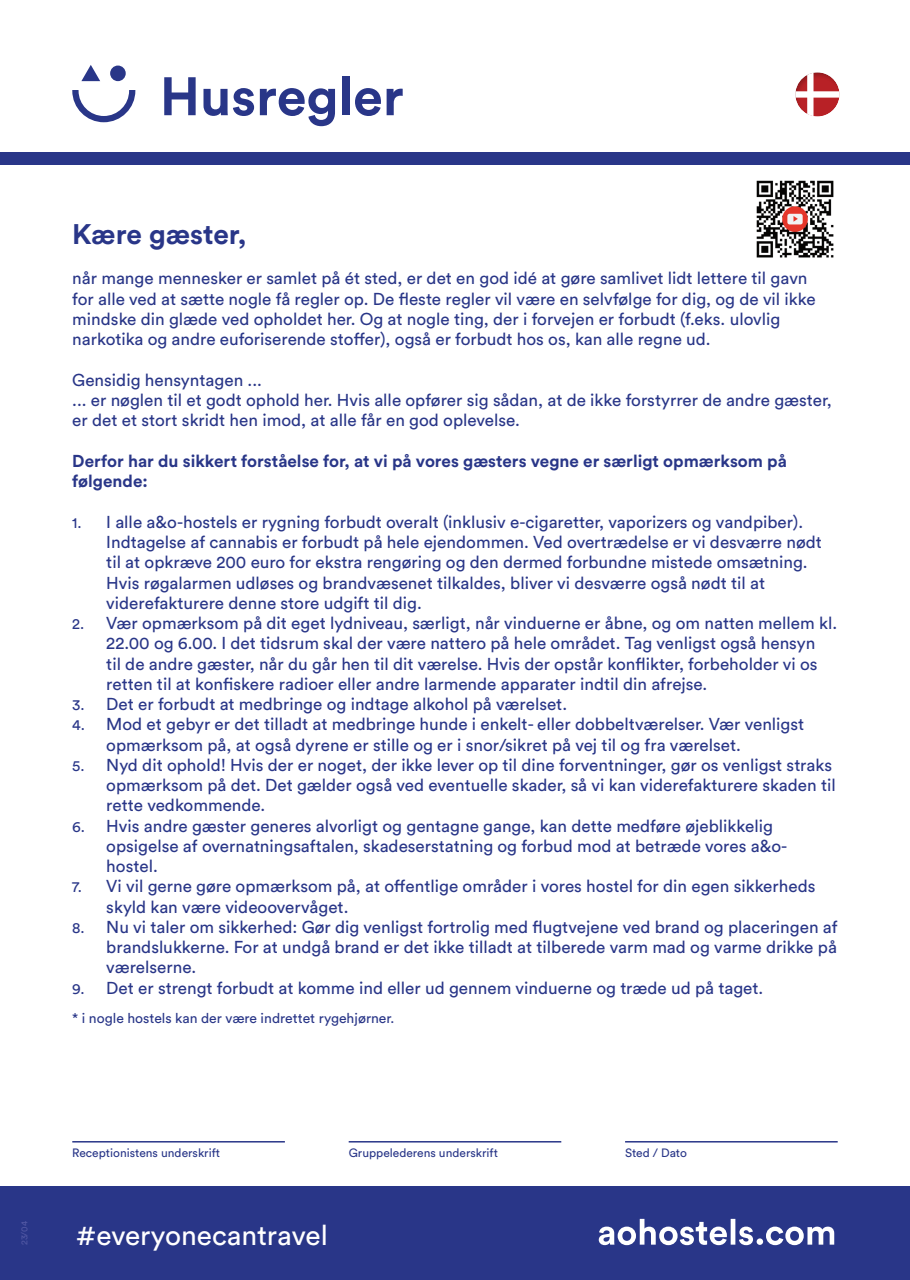
<style>
.page{position:relative;width:910px;height:1280px;background:#fff}
.page>*{position:absolute;margin:0;border:0;box-sizing:border-box;transform-origin:0 0}
.t1{font:700 53.55px "Circular Pro";color:#293688}
.t2{font:28.05px "Circular Pro";color:#fff}
.t3{font:700 28.05px "Circular Pro";color:#293688}
.t4{font:17.1px/20.2px "Circular Pro";color:#293688}
.t5{font:700 17.1px/20.5px "Circular Pro";color:#293688}
.t6{font:13.95px "Circular Pro";color:#293688}
.t7{font:12px "Circular Pro";color:#293688}
.t8{font:9px "Circular Pro";color:#5258a4}
.s1{font-size:15px}
</style>
<div class="page">
<div style="left:0;top:152px;width:910px;height:8px;background:#293688"></div>
<div style="left:0;top:1187px;width:910px;height:93px;background:#293688"></div>
<svg style="left:81px;top:65px;width:19px;height:16px"></svg>
<div style="left:110px;top:66px;width:16px;height:15px;background:#293688;border-radius:50%"></div>
<svg style="left:72px;top:90px;width:63px;height:32px"></svg>
<svg style="left:599px;top:1219px;width:235px;height:26px"></svg>
<div style="left:0;top:157px;width:910px;height:7px;background:#293688"></div>
<svg style="left:795px;top:72px;width:44px;height:45px"></svg>
<img style="left:756px;top:180px;width:78px;height:78px">
<hr style="left:72px;top:1141px;width:213px;height:1px;background:#293688">
<hr style="left:625px;top:1141px;width:213px;height:1px;background:#293688">
<hr style="left:349px;top:1141px;width:212px;height:1px;background:#293688">
<p class="t1" style="left:160px;top:60px;width:245px">Husregler</p>
<p class="t3" style="left:72px;top:215px;width:176px">Kære gæster,</p>
<p class="t4" style="left:72px;top:267px;width:745px">når mange mennesker er samlet på ét sted, er det en god idé at gøre samlivet lidt lettere til gavn for alle ved at sætte nogle få regler op. De fleste regler vil være en selvfølge for dig, og de vil ikke mindske din glæde ved opholdet her. Og at nogle ting, der i forvejen er forbudt (f.eks. ulovlig narkotika og andre euforiserende stoffer), også er forbudt hos os, kan alle regne ud.</p>
<p class="t4" style="left:72px;top:369px;width:191px">Gensidig hensyntagen ...</p>
<p class="t4" style="left:72px;top:389px;width:761px">... er nøglen til et godt ophold her. Hvis alle opfører sig sådan, at de ikke forstyrrer de andre gæster, er det et stort skridt hen imod, at alle får en god oplevelse.</p>
<p class="t5" style="left:72px;top:450px;width:716px">Derfor har du sikkert forståelse for, at vi på vores gæsters vegne er særligt opmærksom på følgende:</p>
<p class="t4" style="left:106px;top:511px;width:717px;text-indent:-34px"><span class="s1">1.</span> I alle a&amp;o-hostels er rygning forbudt overalt (inklusiv e-cigaretter, vaporizers og vandpiber).<br>Indtagelse af cannabis er forbudt på hele ejendommen. Ved overtrædelse er vi desværre nødt til at opkræve 200 euro for ekstra rengøring og den dermed forbundne mistede omsætning.<br>Hvis røgalarmen udløses og brandvæsenet tilkaldes, bliver vi desværre også nødt til at viderefakturere denne store udgift til dig.</p>
<p class="t4" style="left:106px;top:612px;width:732px;text-indent:-34px"><span class="s1">2.</span> Vær opmærksom på dit eget lydniveau, særligt, når vinduerne er åbne, og om natten mellem kl.<br>22.00 og 6.00. I det tidsrum skal der være nattero på hele området. Tag venligst også hensyn<br>til de andre gæster, når du går hen til dit værelse. Hvis der opstår konflikter, forbeholder vi os retten til at konfiskere radioer eller andre larmende apparater indtil din afrejse.</p>
<p class="t4" style="left:72px;top:693px;width:496px"><span class="s1">3.</span> Det er forbudt at medbringe og indtage alkohol på værelset.</p>
<p class="t4" style="left:106px;top:713px;width:699px;text-indent:-34px"><span class="s1">4.</span> Mod et gebyr er det tilladt at medbringe hunde i enkelt- eller dobbeltværelser. Vær venligst opmærksom på, at også dyrene er stille og er i snor/sikret på vej til og fra værelset.</p>
<p class="t4" style="left:106px;top:754px;width:731px;text-indent:-34px"><span class="s1">5.</span> Nyd dit ophold! Hvis der er noget, der ikke lever op til dine forventninger, gør os venligst straks opmærksom på det. Det gælder også ved eventuelle skader, så vi kan viderefakturere skaden til rette vedkommende.</p>
<p class="t4" style="left:106px;top:815px;width:683px;text-indent:-34px"><span class="s1">6.</span> Hvis andre gæster generes alvorligt og gentagne gange, kan dette medføre øjeblikkelig opsigelse af overnatningsaftalen, skadeserstatning og forbud mod at betræde vores a&amp;o&shy;hostel.</p>
<p class="t4" style="left:106px;top:875px;width:711px;text-indent:-34px"><span class="s1">7.</span> Vi vil gerne gøre opmærksom på, at offentlige områder i vores hostel for din egen sikkerheds skyld kan være videoovervåget.</p>
<p class="t4" style="left:106px;top:916px;width:733px;text-align:justify;text-indent:-34px"><span class="s1">8.</span> Nu vi taler om sikkerhed: Gør dig venligst fortrolig med flugtvejene ved brand og placeringen af brandslukkerne. For at undgå brand er det ikke tilladt at tilberede varm mad og varme drikke på værelserne.</p>
<p class="t4" style="left:72px;top:977px;width:693px"><span class="s1">9.</span> Det er strengt forbudt at komme ind eller ud gennem vinduerne og træde ud på taget.</p>
<p class="t6" style="left:72px;top:1009px;width:323px">* i nogle hostels kan der være indrettet rygehjørner.</p>
<p class="t7" style="left:72px;top:1144px;width:149px">Receptionistens underskrift</p>
<p class="t7" style="left:349px;top:1144px;width:151px">Gruppelederens underskrift</p>
<p class="t7" style="left:625px;top:1144px;width:63px">Sted / Dato</p>
<p class="t8" style="left:18px;top:1245px;width:25px;rotate:-90deg">23/04</p>
<h2 class="t2" style="left:76px;top:1216px;width:254px">#everyonecantravel</h2>
</div>
